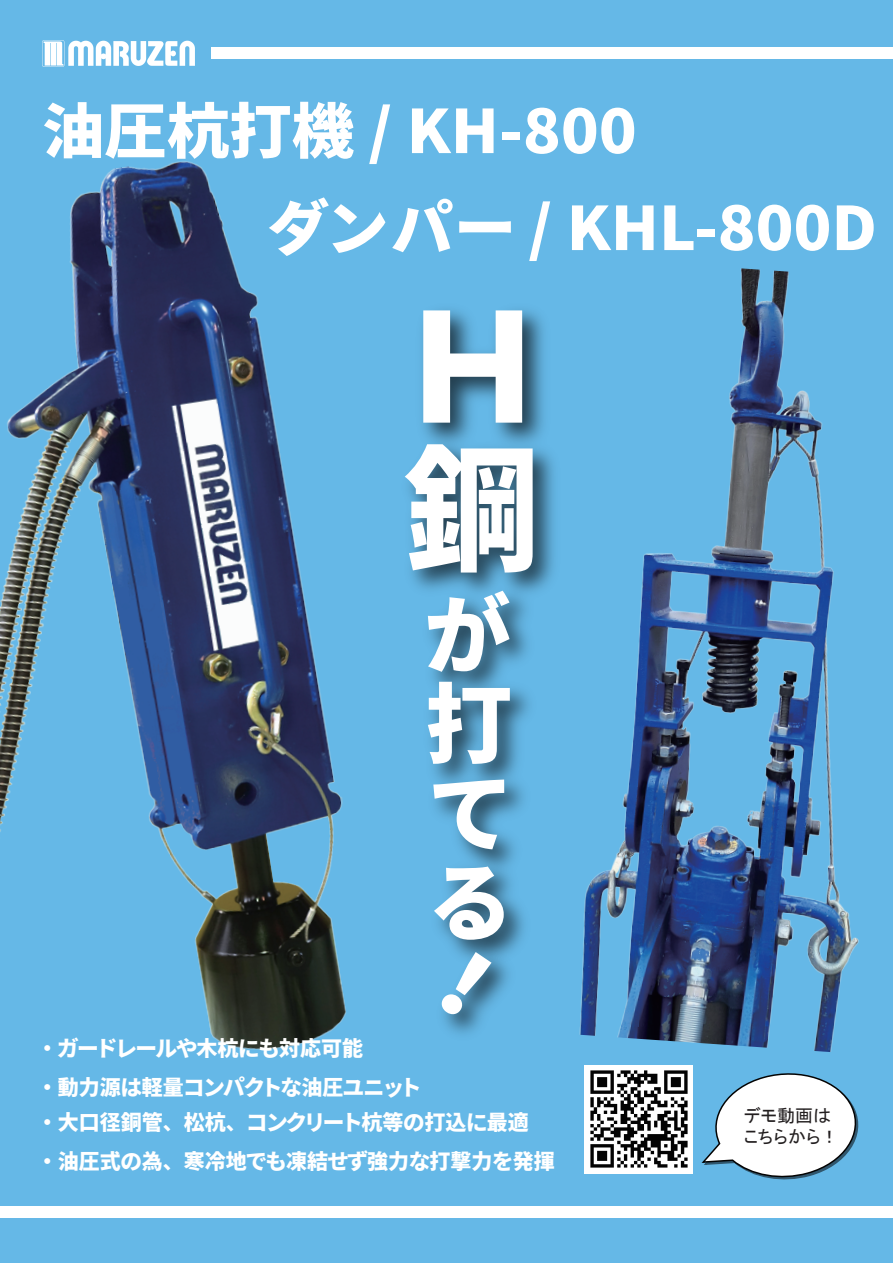
<style>
.page{position:relative;width:893px;height:1263px;background:#65b8e7}
.page>*{position:absolute;margin:0;border:0;box-sizing:border-box;transform-origin:0 0}
.t1{font:150px "Gen Shin Gothic P Heavy";color:#fff}
.t2{font:135px "Gen Shin Gothic P Heavy";color:#fff}
.t3{font:87px/89.2px "Gen Shin Gothic P Heavy";color:#fff;text-align:justify}
.t4{font:60px "Gen Shin Gothic P Heavy";color:#fff;scale:1.04 1}
.t5{font:21px/35px "Gen Ei Gothic P H KL";color:#fff}
.t6{font:18px/21px "MS P Gothic";color:#231f20}
</style>
<div class="page">
<div style="left:212px;top:48px;width:681px;height:11px;background:#fff"></div>
<img style="left:42px;top:40px;width:153px;height:26px">
<svg style="left:701px;top:1073px;width:158px;height:107px"></svg>
<div style="left:0;top:1206px;width:893px;height:11px;background:#fff"></div>
<img style="left:0;top:161px;width:346px;height:889px">
<img style="left:579px;top:268px;width:280px;height:784px">
<img style="left:585px;top:1066px;width:107px;height:107px">
<img style="left:409px;top:281px;width:229px;height:746px">
<img style="left:409px;top:905px;width:165px;height:129px">
<svg style="left:438px;top:951px;width:55px;height:67px"></svg>
<h3 class="t4" style="left:42px;top:83px;width:573px">油圧杭打機 / KH-800</h3>
<h3 class="t4" style="left:265px;top:180px;width:589px">ダンパー / KHL-800D</h3>
<p class="t5" style="left:42px;top:1031px;width:323px">・ガードレールや木杭にも対応可能</p>
<h1 class="t1" style="left:416px;top:249px;width:108px">Ｈ</h1>
<h2 class="t2" style="left:404px;top:403px;width:130px">鋼</h2>
<h3 class="t3" style="left:423px;top:587px;width:88px">が打てる</h3>
<p class="t5" style="left:42px;top:1069px;width:488px">・動力源は軽量コンパクトな油圧ユニット<br>・大口径銅管、松杭、コンクリート杭等の打込に最適</p>
<p class="t5" style="left:42px;top:1144px;width:514px">・油圧式の為、寒冷地でも凍結せず強力な打撃力を発揮</p>
<p class="t6" style="left:744px;top:1105px;width:96px">デモ動画はこちらから！</p>
</div>
